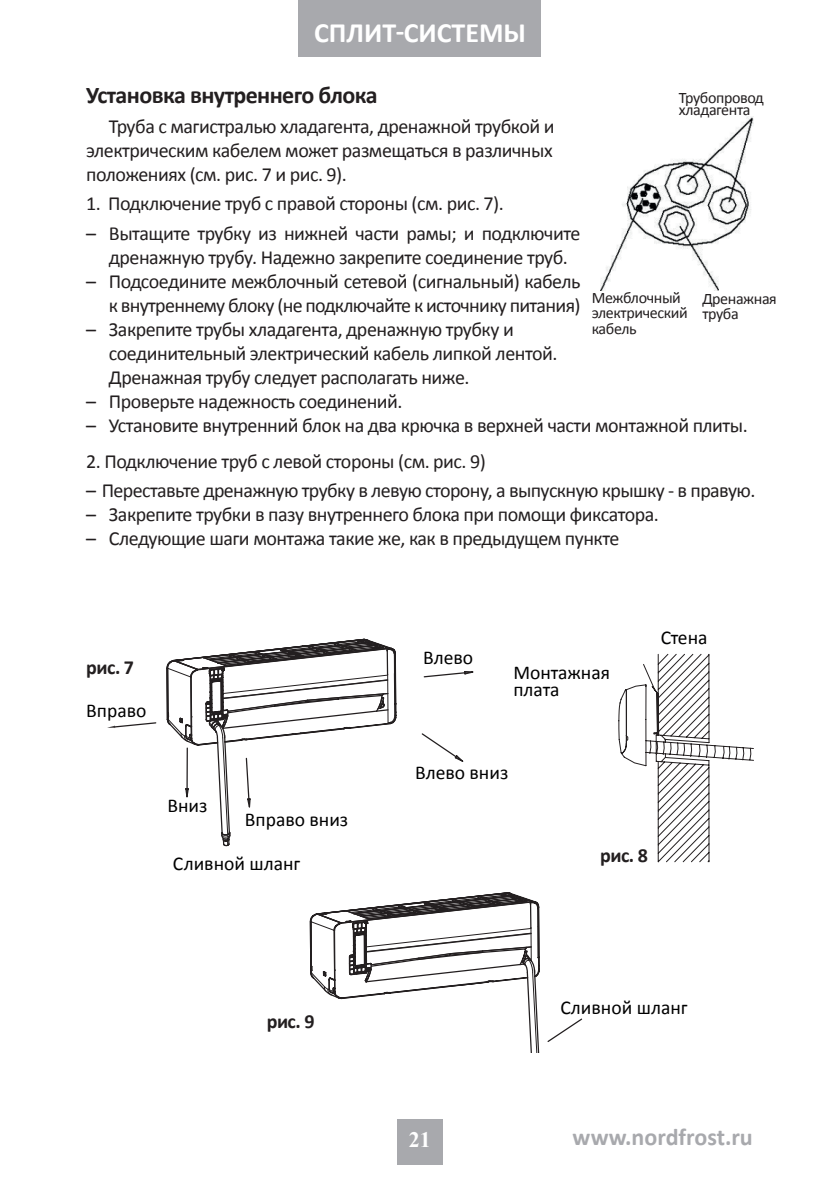
<style>
.page{position:relative;width:840px;height:1191px;background:#fff}
.page>*{position:absolute;margin:0;border:0;box-sizing:border-box;transform-origin:0 0}
.t1{font:700 28px "Calibri";color:#fff}
.t2{font:700 24px "Calibri";letter-spacing:-.025em;color:#231f20}
.t3{font:700 24px "Calibri";color:#a8a9ad}
.t4{font:700 22px "Times New Roman";color:#fff}
.t5{font:20px/24px "Calibri";letter-spacing:-.025em;color:#231f20;text-align:justify}
.t6{font:700 20px "Calibri";letter-spacing:-.025em;color:#231f20}
.t7{font:19.6px/17px "Calibri";color:#000001}
.t8{font:16px/15.6px "Calibri";letter-spacing:-.025em;color:#231f20}
</style>
<div class="page">
<div style="left:298px;top:0;width:243px;height:57px;background:#a8a9ad"></div>
<div style="left:397px;top:1118px;width:45px;height:46px;background:#a8a9ad"></div>
<img style="left:600px;top:116px;width:152px;height:175px">
<svg style="left:618px;top:653px;width:135px;height:210px"></svg>
<svg style="left:107px;top:638px;width:476px;height:414px"></svg>
<div style="left:397px;top:847px;width:57px;height:35px;background:#fff"></div>
<h1 class="t1" style="left:314px;top:15px;width:213px">СПЛИТ-СИСТЕМЫ</h1>
<p class="t2" style="left:86px;top:80px;width:292px">Установка внутреннего блока</p>
<p class="t5" style="left:86px;top:114px;width:469px;text-indent:23px">Труба с магистралью хладагента, дренажной трубкой и электрическим кабелем может размещаться в различных положениях (см. рис. 7 и рис. 9).</p>
<p class="t5" style="left:86px;top:192px;width:419px">1. Подключение труб с правой стороны (см. рис. 7).</p>
<p class="t5" style="left:86px;top:221px;width:495px;text-align:center">– Вытащите трубку из нижней части рамы; и подключите дренажную трубу. Надежно закрепите соединение труб.</p>
<p class="t5" style="left:86px;top:269px;width:495px;text-align:right">– Подсоедините межблочный сетевой (сигнальный) кабель к внутреннему блоку (не подключайте к источнику питания)</p>
<p class="t5" style="left:109px;top:317px;width:450px;text-align:left;text-indent:-23px">– Закрепите трубы хладагента, дренажную трубку и соединительный электрический кабель липкой лентой.<br>Дренажная трубу следует располагать ниже.</p>
<p class="t5" style="left:86px;top:389px;width:318px">– Проверьте надежность соединений.</p>
<p class="t5" style="left:86px;top:413px;width:662px">– Установите внутренний блок на два крючка в верхней части монтажной плиты.</p>
<p class="t5" style="left:86px;top:449px;width:401px">2. Подключение труб с левой стороны (см. рис. 9)</p>
<p class="t5" style="left:86px;top:478px;width:670px">– Переставьте дренажную трубку в левую сторону, а выпускную крышку - в правую.</p>
<p class="t5" style="left:86px;top:502px;width:574px">– Закрепите трубки в пазу внутреннего блока при помощи фиксатора.</p>
<p class="t5" style="left:86px;top:526px;width:534px">– Следующие шаги монтажа такие же, как в предыдущем пункте</p>
<p class="t8" style="left:678px;top:92px;width:86px;line-height:11.6px">Трубопровод хладагента</p>
<p class="t8" style="left:591px;top:290px;width:97px">Межблочный электрический кабель</p>
<p class="t8" style="left:702px;top:290px;width:76px">Дренажная труба</p>
<p class="t6" style="left:86px;top:655px;width:49px">рис. 7</p>
<p class="t7" style="left:86px;top:701px;width:62px">Вправо</p>
<p class="t7" style="left:167px;top:796px;width:41px">Вниз</p>
<p class="t7" style="left:245px;top:811px;width:105px">Вправо вниз</p>
<p class="t7" style="left:173px;top:855px;width:129px">Сливной шланг</p>
<p class="t6" style="left:266px;top:1008px;width:49px">рис. 9</p>
<p class="t7" style="left:423px;top:649px;width:52px">Влево</p>
<p class="t7" style="left:513px;top:664px;width:98px">Монтажная плата</p>
<p class="t7" style="left:415px;top:764px;width:95px">Влево вниз</p>
<p class="t7" style="left:660px;top:629px;width:48px">Стена</p>
<p class="t6" style="left:600px;top:843px;width:49px">рис. 8</p>
<p class="t7" style="left:560px;top:998px;width:128px">Сливной шланг</p>
<p class="t4" style="left:409px;top:1123px;width:23px">21</p>
<p class="t3" style="left:572px;top:1122px;width:182px">www.nordfrost.ru</p>
</div>
